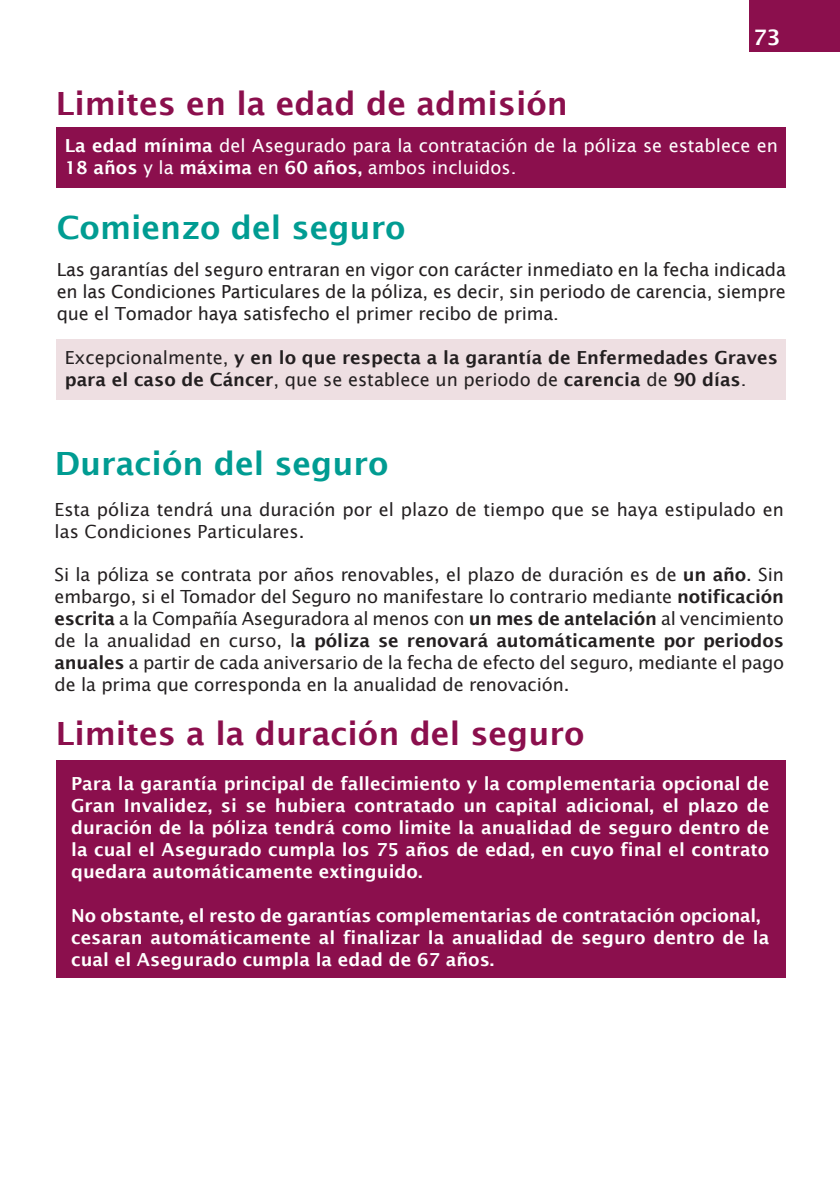
<style>
.page{position:relative;width:840px;height:1191px;background:#fff}
.page>*{position:absolute;margin:0;border:0;box-sizing:border-box;transform-origin:0 0}
.t1{font:600 32px "Lucida Sans";color:#8b0f4d}
.t2{font:600 32px "Lucida Sans";color:#009c92}
.t3{font:600 21.4px "Lucida Sans";color:#fff}
.t4{font:18px/22px "Lucida Sans";letter-spacing:-.01em;color:#231f20;text-align:justify}
.t5{font:600 18px/22px "Lucida Sans";color:#fff;text-align:justify}
.t6{font:600 18px/22px "Lucida Sans";color:#231f20}
.t7{font:18px/22px "Lucida Sans";color:#fff}
.s1{font-weight:600}
.s2{font-weight:400}
</style>
<div class="page">
<div style="left:57px;top:760px;width:728px;height:218px;background:#8b0f4d"></div>
<div style="left:57px;top:128px;width:728px;height:60px;background:#8b0f4d"></div>
<div style="left:57px;top:339px;width:728px;height:60px;background:#eedfe2"></div>
<div style="left:748px;top:0;width:91px;height:51px;background:#8b0f4d"></div>
<h1 class="t1" style="left:56px;top:86px;width:513px">Limites en la edad de admisión</h1>
<p class="t3" style="left:752px;top:26px;width:29px">73</p>
<p class="t7" style="left:65px;top:134px;width:714px"><span class="s1">La edad mínima</span> del Asegurado para la contratación de la póliza se establece en<br><span class="s1">18 años</span> y la <span class="s1">máxima</span> en <span class="s1">60 años,</span> ambos incluidos.</p>
<h1 class="t2" style="left:57px;top:209px;width:350px">Comienzo del seguro</h1>
<p class="t4" style="left:57px;top:258px;width:730px">Las garantías del seguro entraran en vigor con carácter inmediato en la fecha indicada en las Condiciones Particulares de la póliza, es decir, sin periodo de carencia, siempre que el Tomador haya satisfecho el primer recibo de prima.</p>
<p class="t6" style="left:65px;top:346px;width:714px"><span class="s2">Excepcionalmente,</span> y en lo que respecta a la garantía de Enfermedades Graves para el caso de Cáncer<span class="s2">, que se establece un periodo de</span> carencia <span class="s2">de</span> 90 días<span class="s2">.</span></p>
<h1 class="t2" style="left:55px;top:445px;width:335px">Duración del seguro</h1>
<p class="t4" style="left:55px;top:497px;width:730px">Esta póliza tendrá una duración por el plazo de tiempo que se haya estipulado en las Condiciones Particulares.</p>
<p class="t4" style="left:55px;top:563px;width:730px">Si la póliza se contrata por años renovables, el plazo de duración es de <span class="s1">un año</span>. Sin embargo, si el Tomador del Seguro no manifestare lo contrario mediante <span class="s1">notificación escrita</span> a la Compañía Aseguradora al menos con <span class="s1">un mes de antelación</span> al vencimiento de la anualidad en curso, l<span class="s1">a póliza se renovará automáticamente por periodos anuales</span> a partir de cada aniversario de la fecha de efecto del seguro, mediante el pago de la prima que corresponda en la anualidad de renovación.</p>
<h1 class="t1" style="left:56px;top:715px;width:530px">Limites a la duración del seguro</h1>
<p class="t5" style="left:71px;top:772px;width:699px">Para la garantía principal de fallecimiento y la complementaria opcional de Gran Invalidez, si se hubiera contratado un capital adicional, el plazo de duración de la póliza tendrá como limite la anualidad de seguro dentro de la cual el Asegurado cumpla los 75 años de edad, en cuyo final el contrato quedara automáticamente extinguido.</p>
<p class="t5" style="left:71px;top:904px;width:699px;text-align:left">No obstante, el resto de garantías complementarias de contratación opcional, cesaran automáticamente al finalizar la anualidad de seguro dentro de la cual el Asegurado cumpla la edad de 67 años.</p>
</div>
